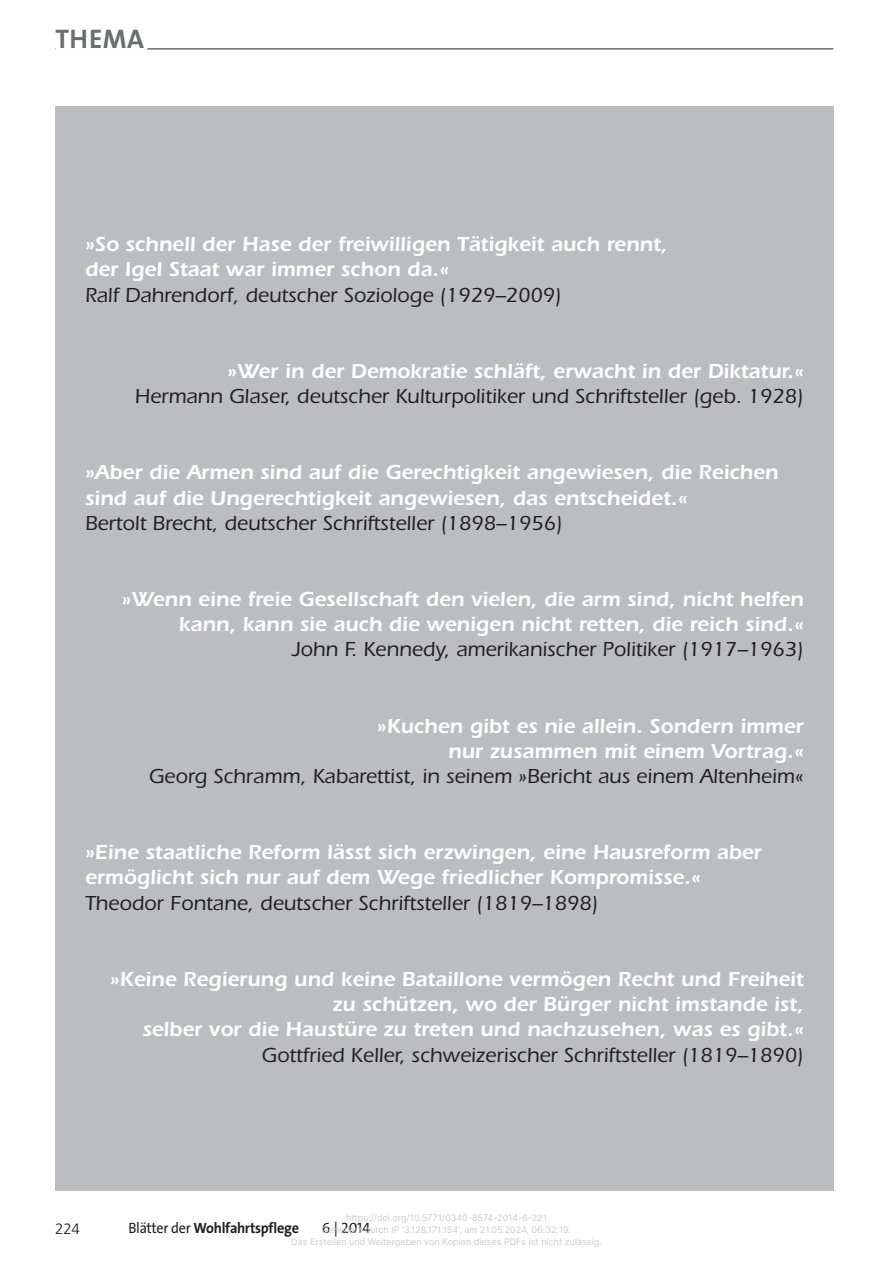
<style>
.page{position:relative;width:893px;height:1263px;background:#fff}
.page>*{position:absolute;margin:0;border:0;box-sizing:border-box;transform-origin:0 0}
.t1{font:700 27px "The Sans Os F";letter-spacing:.015em;color:#6c6d70}
.t2{font:600 21px/25.2px "Itc Eras";color:#fff}
.t3{font:500 21px "Itc Eras";color:#231f20}
.t4{font:700 15px "The Sans Os F";letter-spacing:-.02em;color:#231f20;scale:.95 1}
.t5{font:15px "The Sans Os F";color:#231f20}
.t6{font:300 15px "Frutiger";color:#231f20}
.t7{font:9px/12px "Inter";color:#ccc;text-align:center}
.s1{font-weight:400}
</style>
<div class="page">
<hr style="left:55px;top:49px;width:778px;height:1px;background:#231f20">
<hr style="left:55px;top:47px;width:92px;height:3px;background:#fff">
<div style="left:55px;top:106px;width:778px;height:1085px;background:#bcbdc0"></div>
<p class="t1" style="left:55px;top:22px;width:90px">THEMA</p>
<p class="t2" style="left:85px;top:232px;width:584px">»So schnell der Hase der freiwilligen Tätigkeit auch rennt, der Igel Staat war immer schon da.«</p>
<p class="t3" style="left:85px;top:283px;width:478px">Ralf Dahrendorf, deutscher Soziologe (1929–2009)</p>
<p class="t2" style="left:227px;top:358px;width:578px">»Wer in der Demokratie schläft, erwacht in der Diktatur.«</p>
<p class="t3" style="left:135px;top:384px;width:670px">Hermann Glaser, deutscher Kulturpolitiker und Schriftsteller (geb. 1928)</p>
<p class="t2" style="left:85px;top:460px;width:695px">»Aber die Armen sind auf die Gerechtigkeit angewiesen, die Reichen sind auf die Ungerechtigkeit angewiesen, das entscheidet.«</p>
<p class="t3" style="left:85px;top:511px;width:479px">Bertolt Brecht, deutscher Schriftsteller (1898–1956)</p>
<p class="t2" style="left:122px;top:586px;width:684px;text-align:right">»Wenn eine freie Gesellschaft den vielen, die arm sind, nicht helfen kann, kann sie auch die wenigen nicht retten, die reich sind.«</p>
<p class="t3" style="left:292px;top:638px;width:513px">John F. Kennedy, amerikanischer Politiker (1917–1963)</p>
<p class="t2" style="left:377px;top:713px;width:428px;text-align:right">»Kuchen gibt es nie allein. Sondern immer nur zusammen mit einem Vortrag.«</p>
<p class="t3" style="left:149px;top:764px;width:656px">Georg Schramm, Kabarettist, in seinem »Bericht aus einem Altenheim«</p>
<p class="t2" style="left:85px;top:840px;width:678px">»Eine staatliche Reform lässt sich erzwingen, eine Hausreform aber ermöglicht sich nur auf dem Wege friedlicher Kompromisse.«</p>
<p class="t3" style="left:85px;top:891px;width:515px">Theodor Fontane, deutscher Schriftsteller (1819–1898)</p>
<p class="t2" style="left:110px;top:966px;width:695px;text-align:right">»Keine Regierung und keine Bataillone vermögen Recht und Freiheit zu schützen, wo der Bürger nicht imstande ist,<br>selber vor die Haustüre zu treten und nachzusehen, was es gibt.«</p>
<p class="t3" style="left:262px;top:1043px;width:544px">Gottfried Keller, schweizerischer Schriftsteller (1819–1890)</p>
<p class="t6" style="left:55px;top:1220px;width:26px">224</p>
<p class="t7" style="left:291px;top:1212px;width:312px">https://doi.org/10.5771/0340-8574-2014-6-221<br>Generiert durch IP '3.128.171.154', am 21.05.2024, 06:32:19.<br>Das Erstellen und Weitergeben von Kopien dieses PDFs ist nicht zulässig.</p>
<p class="t4" style="left:128px;top:1218px;width:181px"><span class="s1">Blätter der</span> Wohlfahrtspflege</p>
<p class="t5" style="left:322px;top:1218px;width:50px">6 | 2014</p>
</div>
